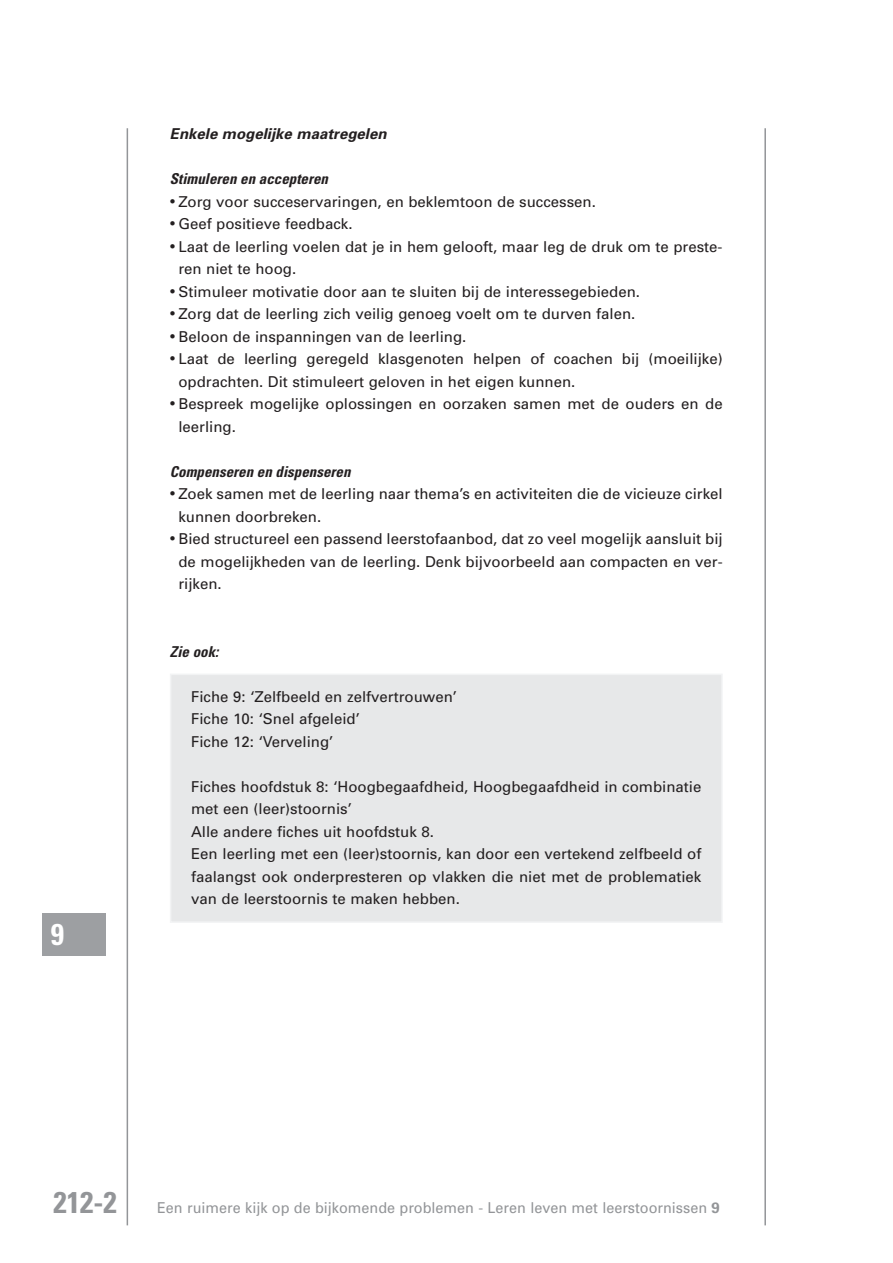
<style>
.page{position:relative;width:893px;height:1263px;background:#fff}
.page>*{position:absolute;margin:0;border:0;box-sizing:border-box;transform-origin:0 0}
.t1{font:700 condensed 30px "Univers";color:#939598}
.t2{font:700 condensed 30px "Univers";color:#fff}
.t3{font:15px/22.5px "Univers";color:#231f20}
.t4{font:15px "Univers";color:#939598;scale:.96 1}
.t5{font:italic 700 condensed 15px "Univers";color:#231f20}
.t6{font:italic 700 15px "Univers";color:#231f20}
.s1{font-weight:700}
</style>
<div class="page">
<div style="left:171px;top:674px;width:551px;height:248px;background:#e7e8e9"></div>
<div style="left:170px;top:674px;width:553px;height:249px;border:2px solid #f2f3f4"></div>
<div style="left:42px;top:913px;width:64px;height:42px;background:#9d9fa2"></div>
<hr style="left:127px;top:128px;width:1px;height:1097px;background:#939598">
<hr style="left:764px;top:128px;width:2px;height:1097px;background:#939598">
<p class="t6" style="left:170px;top:128px;width:221px">Enkele mogelijke maatregelen</p>
<p class="t5" style="left:170px;top:173px;width:163px">Stimuleren en accepteren</p>
<p class="t3" style="left:178px;top:191px;width:546px">Zorg voor succeservaringen, en beklemtoon de successen.<br>Geef positieve feedback.<br>Laat de leerling voelen dat je in hem gelooft, maar leg de druk om te preste&shy;ren niet te hoog.<br>Stimuleer motivatie door aan te sluiten bij de interessegebieden.<br>Zorg dat de leerling zich veilig genoeg voelt om te durven falen.<br>Beloon de inspanningen van de leerling.<br>Laat de leerling geregeld klasgenoten helpen of coachen bij (moeilijke) opdrachten. Dit stimuleert geloven in het eigen kunnen.<br>Bespreek mogelijke oplossingen en oorzaken samen met de ouders en de leerling.</p>
<p class="t5" style="left:170px;top:466px;width:185px">Compenseren en dispenseren</p>
<p class="t3" style="left:178px;top:484px;width:546px">Zoek samen met de leerling naar thema’s en activiteiten die de vicieuze cirkel kunnen doorbreken.<br>Bied structureel een passend leerstofaanbod, dat zo veel mogelijk aansluit bij de mogelijkheden van de leerling. Denk bijvoorbeeld aan compacten en ver&shy;rijken.</p>
<h1 class="t2" style="left:51px;top:923px;width:15px">9</h1>
<p class="t5" style="left:170px;top:646px;width:53px">Zie ook:</p>
<p class="t3" style="left:191px;top:686px;width:267px">Fiche 9: ‘Zelfbeeld en zelfvertrouwen’<br>Fiche 10: ‘Snel afgeleid’<br>Fiche 12: ‘Verveling’</p>
<p class="t3" style="left:191px;top:776px;width:512px">Fiches hoofdstuk 8: ‘Hoogbegaafdheid, Hoogbegaafdheid in combinatie met een (leer)stoornis’<br>Alle andere fiches uit hoofdstuk 8.<br>Een leerling met een (leer)stoornis, kan door een vertekend zelfbeeld of faalangst ook onderpresteren op vlakken die niet met de problematiek van de leerstoornis te maken hebben.</p>
<h1 class="t1" style="left:54px;top:1191px;width:65px">212-2</h1>
<p class="t4" style="left:157px;top:1202px;width:588px">Een ruimere kijk op de bijkomende problemen - Leren leven met leerstoornissen <span class="s1">9</span></p>
</div>
